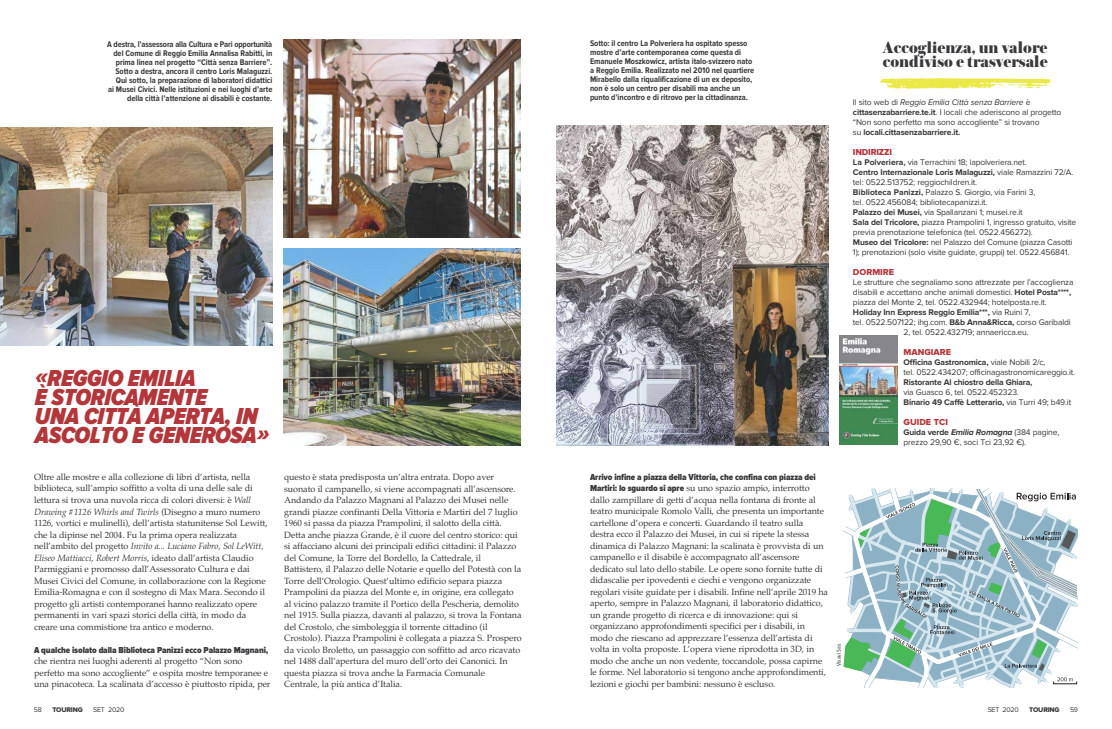
<style>
.page{position:relative;width:1112px;height:729px;background:#fff}
.page>*{position:absolute;margin:0;border:0;box-sizing:border-box;transform-origin:0 0}
.t1{font:italic 900 24px/19px "Proxima Nova Cond";letter-spacing:-.015em;color:#b3363a}
.t2{font:900 17px/14px "Austin";color:#39383a}
.t3{font:9px/11.5px "Palatino";letter-spacing:-.01em;color:#39383a}
.t4{font:900 9px "Proxima Nova Cond";letter-spacing:-.01em;color:#39383a}
.t5{font:9px "Proxima Nova Extrabld";color:#b3363a}
.t6{font:9px "Proxima Nova Extrabld";letter-spacing:-.02em;color:#b3363a}
.t7{font:8.5px/10px "Proxima Nova";letter-spacing:-.02em;color:#39383a}
.t8{font:700 8.5px/9px "Proxima Nova Cond";letter-spacing:-.005em;color:#39383a;text-align:right}
.t9{font:700 8.5px "Proxima Nova";letter-spacing:-.02em;color:#39383a}
.t10{font:7px "Proxima Nova";letter-spacing:-.03em;color:#39383a}
.t11{font:7px "Proxima Nova Extrabld";letter-spacing:-.03em;color:#39383a}
.t12{font:6px "Proxima Nova Cond";color:#39383a}
.s1{font-style:italic}
.s2{font-family:"Proxima Nova Cond";font-weight:900}
.s3{font-weight:700}
.s4{font-weight:400}
.s5{font-weight:700;font-style:italic}
</style>
<div class="page">
<img style="left:556px;top:126px;width:272px;height:319px">
<img style="left:283px;top:248px;width:238px;height:197px">
<img style="left:283px;top:40px;width:238px;height:197px">
<img style="left:0;top:127px;width:272px;height:218px">
<svg style="left:880px;top:78px;width:170px;height:11px"></svg>
<img style="left:839px;top:335px;width:58px;height:109px">
<svg style="left:843px;top:488px;width:234px;height:199px"></svg>
<p class="t8" style="left:107px;top:41px;width:167px">A destra, l’assessora alla Cultura e Pari opportunità del Comune di Reggio Emilia Annalisa Rabitti, in prima linea nel progetto “Città senza Barriere”.<br>Sotto a destra, ancora il centro Loris Malaguzzi.<br>Qui sotto, la preparazione di laboratori didattici<br>ai Musei Civici. Nelle istituzioni e nei luoghi d’arte della città l’attenzione ai disabili è costante.</p>
<p class="t8" style="left:590px;top:40px;width:166px;text-align:left">Sotto: il centro La Polveriera ha ospitato spesso mostre d’arte contemporanea come questa di Emanuele Moszkowicz, artista italo-svizzero nato a Reggio Emilia. Realizzato nel 2010 nel quartiere Mirabello dalla riqualificazione di un ex deposito, non è solo un centro per disabili ma anche un punto d’incontro e di ritrovo per la cittadinanza.</p>
<h1 class="t1" style="left:35px;top:371px;width:236px">«REGGIO EMILIA<br>È STORICAMENTE<br>UNA CITTÀ APERTA, IN<br>ASCOLTO E GENEROSA»</h1>
<p class="t3" style="left:34px;top:471px;width:235px">Oltre alle mostre e alla collezione di libri d’artista, nella biblioteca, sull’ampio soffitto a volta di una delle sale di lettura si trova una nuvola ricca di colori diversi: è <span class="s1">Wall Drawing #1126 Whirls and Twirls</span> (Disegno a muro numero 1126, vortici e mulinelli), dell’artista statunitense Sol Lewitt, che la dipinse nel 2004. Fu la prima opera realizzata nell’ambito del progetto <span class="s1">Invito a... Luciano Fabro, Sol LeWitt, Eliseo Mattiacci, Robert Morris</span>, ideato dall’artista Claudio Parmiggiani e promosso dall’Assessorato Cultura e dai Musei Civici del Comune, in collaborazione con la Regione Emilia-Romagna e con il sostegno di Max Mara. Secondo il progetto gli artisti contemporanei hanno realizzato opere permanenti in vari spazi storici della città, in modo da creare una commistione tra antico e moderno.</p>
<p class="t4" style="left:34px;top:646px;width:236px">A qualche isolato dalla Biblioteca Panizzi ecco Palazzo Magnani,</p>
<p class="t3" style="left:34px;top:655px;width:238px">che rientra nei luoghi aderenti al progetto “Non sono perfetto ma sono accogliente” e ospita mostre temporanee e una pinacoteca. La scalinata d’accesso è piuttosto ripida, per</p>
<p class="t3" style="left:284px;top:471px;width:239px">questo è stata predisposta un’altra entrata. Dopo aver suonato il campanello, si viene accompagnati all’ascensore.<br>Andando da Palazzo Magnani al Palazzo dei Musei nelle grandi piazze confinanti Della Vittoria e Martiri del 7 luglio 1960 si passa da piazza Prampolini, il salotto della città.<br>Detta anche piazza Grande, è il cuore del centro storico: qui si affacciano alcuni dei principali edifici cittadini: il Palazzo del Comune, la Torre del Bordello, la Cattedrale, il Battistero, il Palazzo delle Notarie e quello del Potestà con la Torre dell’Orologio. Quest’ultimo edificio separa piazza Prampolini da piazza del Monte e, in origine, era collegato al vicino palazzo tramite il Portico della Pescheria, demolito nel 1915. Sulla piazza, davanti al palazzo, si trova la Fontana del Crostolo, che simboleggia il torrente cittadino (il Crostolo). Piazza Prampolini è collegata a piazza S. Prospero da vicolo Broletto, un passaggio con soffitto ad arco ricavato nel 1488 dall’apertura del muro dell’orto dei Canonici. In questa piazza si trova anche la Farmacia Comunale Centrale, la più antica d’Italia.</p>
<p class="t4" style="left:590px;top:473px;width:227px">Arrivo infine a piazza della Vittoria, che confina con piazza dei</p>
<p class="t3" style="left:590px;top:482px;width:239px"><span class="s2">Martiri: lo sguardo si apre</span> su uno spazio ampio, interrotto dallo zampillare di getti d’acqua nella fontana di fronte al teatro municipale Romolo Valli, che presenta un importante cartellone d’opera e concerti. Guardando il teatro sulla destra ecco il Palazzo dei Musei, in cui si ripete la stessa dinamica di Palazzo Magnani: la scalinata è provvista di un campanello e il disabile è accompagnato all’ascensore dedicato sul lato dello stabile. Le opere sono fornite tutte di didascalie per ipovedenti e ciechi e vengono organizzate regolari visite guidate per i disabili. Infine nell’aprile 2019 ha aperto, sempre in Palazzo Magnani, il laboratorio didattico, un grande progetto di ricerca e di innovazione: qui si organizzano approfondimenti specifici per i disabili, in modo che riescano ad apprezzare l’essenza dell’artista di volta in volta proposte. L’opera viene riprodotta in 3D, in modo che anche un non vedente, toccandole, possa capirne le forme. Nel laboratorio si tengono anche approfondimenti, lezioni e giochi per bambini: nessuno è escluso.</p>
<p class="t12" style="left:836px;top:666px;width:24px;rotate:-90deg">Visavì Sas</p>
<h2 class="t2" style="left:882px;top:42px;width:166px">Accoglienza, un valore condiviso e trasversale</h2>
<p class="t7" style="left:852px;top:98px;width:210px">Il sito web di <span class="s1">Reggio Emilia Città senza Barriere</span> è <span class="s3">cittasenzabarriere.te.it</span>. I locali che aderiscono al progetto “Non sono perfetto ma sono accogliente” si trovano<br>su <span class="s3">locali.cittasenzabarriere.it.</span></p>
<p class="t6" style="left:852px;top:149px;width:41px">INDIRIZZI</p>
<p class="t7" style="left:852px;top:158px;width:225px"><span class="s3">La Polveriera,</span> via Terrachini 18; lapolveriera.net.<br><span class="s3">Centro Internazionale Loris Malaguzzi,</span> viale Ramazzini 72/A. tel: 0522.513752; reggiochildren.it.<br><span class="s3">Biblioteca Panizzi,</span> Palazzo S. Giorgio, via Farini 3,<br>tel. 0522.456084; bibliotecapanizzi.it.<br><span class="s3">Palazzo dei Musei,</span> via Spallanzani 1; musei.re.it<br><span class="s3">Sala del Tricolore,</span> piazza Prampolini 1, ingresso gratuito, visite previa prenotazione telefonica (tel. 0522.456272).<br><span class="s3">Museo del Tricolore:</span> nel Palazzo del Comune (piazza Casotti 1); prenotazioni (solo visite guidate, gruppi) tel. 0522.456841.</p>
<p class="t5" style="left:852px;top:269px;width:43px">DORMIRE</p>
<p class="t7" style="left:852px;top:278px;width:222px">Le strutture che segnaliamo sono attrezzate per l’accoglienza</p>
<p class="t7" style="left:852px;top:288px;width:220px">disabili e accettano anche animali domestici. <span class="s3">Hotel Posta****,</span></p>
<p class="t7" style="left:852px;top:298px;width:195px">piazza del Monte 2, tel. 0522.432944; hotelposta.re.it.</p>
<p class="t9" style="left:852px;top:309px;width:179px">Holiday Inn Express Reggio Emilia***, <span class="s4">via Ruini 7,</span></p>
<p class="t7" style="left:852px;top:318px;width:219px">tel. 0522.507122; ihg.com. <span class="s3">B&amp;b Anna&amp;Ricca,</span> corso Garibaldi</p>
<p class="t7" style="left:903px;top:328px;width:127px">2, tel. 0522.432719; annaericca.eu.</p>
<p class="t5" style="left:903px;top:349px;width:49px">MANGIARE</p>
<p class="t7" style="left:903px;top:358px;width:173px"><span class="s3">Officina Gastronomica,</span> viale Nobili 2/c,<br>tel. 0522.434207; officinagastronomicareggio.it.</p>
<p class="t9" style="left:903px;top:379px;width:130px">Ristorante Al chiostro della Ghiara,</p>
<p class="t7" style="left:903px;top:388px;width:169px">via Guasco 6, tel. 0522.452323.<br><span class="s3">Binario 49 Caffè Letterario,</span> via Turri 49; b49.it</p>
<p class="t5" style="left:903px;top:419px;width:46px">GUIDE TCI</p>
<p class="t7" style="left:903px;top:428px;width:157px"><span class="s3">Guida verde</span> <span class="s5">Emilia Romagna</span> (384 pagine, prezzo 29,90 €, soci Tci 23,92 €).</p>
<p class="t10" style="left:34px;top:707px;width:9px">58</p>
<p class="t11" style="left:52px;top:707px;width:32px">TOURING</p>
<p class="t10" style="left:93px;top:707px;width:33px">SET 2020</p>
<p class="t10" style="left:987px;top:707px;width:33px">SET 2020</p>
<p class="t11" style="left:1029px;top:707px;width:32px">TOURING</p>
<p class="t10" style="left:1069px;top:707px;width:10px">59</p>
</div>
